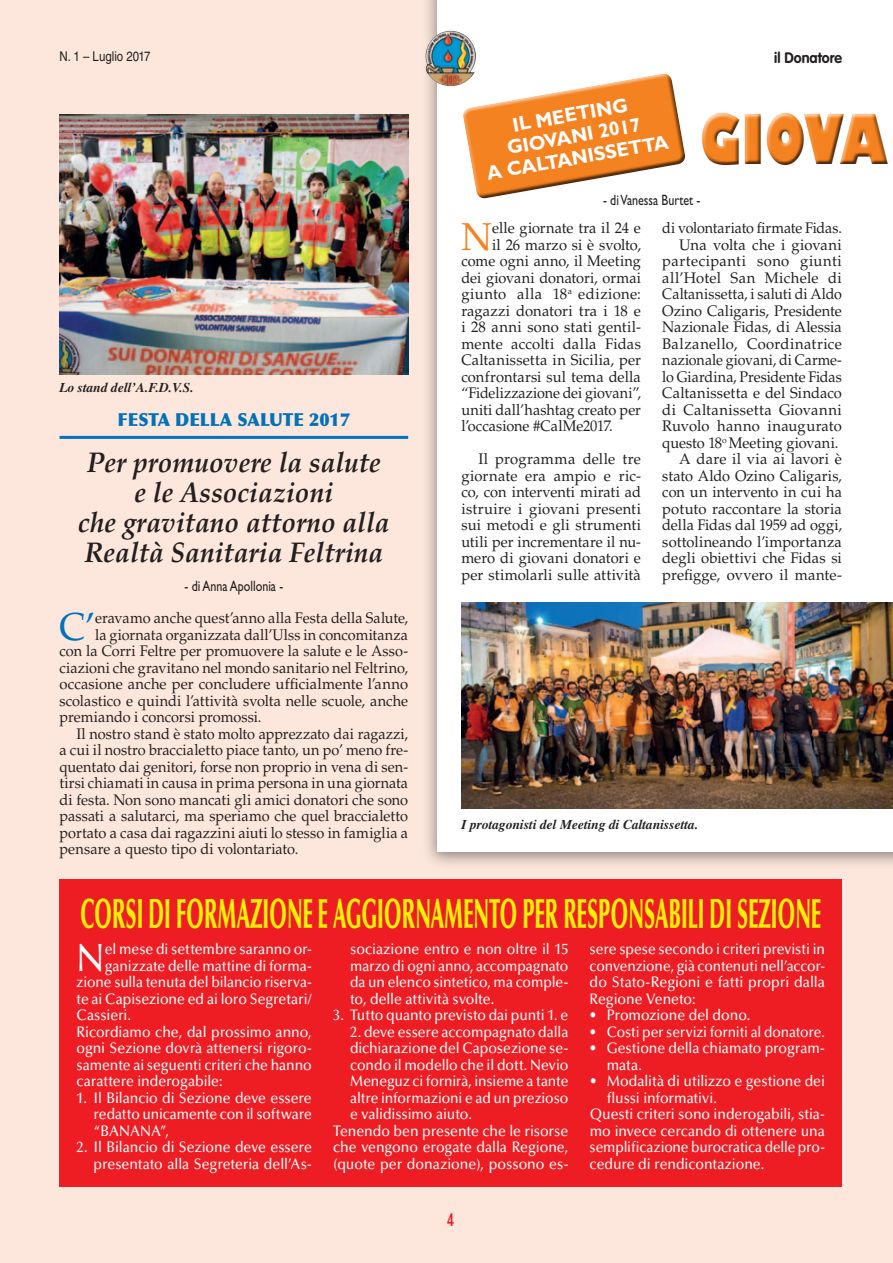
<style>
.page{position:relative;width:893px;height:1263px;background:#fde7dc}
.page>*{position:absolute;margin:0;border:0;box-sizing:border-box;transform-origin:0 0}
.t1{font:800 67.2px "Gill Sans";letter-spacing:-.025em;color:#f58220;scale:.73 1}
.t2{font:900 41.85px "Optima LT Std";color:#fff101;scale:.48 1}
.t3{font:500 39.3px "Optima LT Std";color:#fff;scale:.92 1}
.t4{font:38.85px "Palatino LT Std";color:#0072bc;scale:.95 1}
.t5{font:38.85px "Palatino LT Std";color:#f58220;scale:.95 1}
.t6{font:italic 700 28.5px/30px "Palatino LT Std";color:#231f20;text-align:center;scale:.93 1}
.t7{font:700 19.95px/21.6px "Gill Sans Std";color:#fff;text-align:center;scale:.96 1}
.t8{font:900 18px "Optima LT Std";color:#0072bc;scale:.96 1}
.t9{font:700 condensed 18px "DIN Neuzeit Grotesk Std";color:#ee1d23;scale:.96 1}
.t10{font:500 15.3px/16.5px "Optima LT Std";letter-spacing:-.005em;color:#fff;text-align:justify;scale:.92 1}
.t11{font:15.3px "Palatino LT Std";letter-spacing:.005em;color:#231f20;scale:.95 1}
.t12{font:15.3px/16.5px "Palatino LT Std";letter-spacing:.005em;color:#231f20;text-align:right;scale:.94 1}
.t13{font:500 15.3px/16.5px "Optima LT Std";letter-spacing:-.005em;color:#fff;text-align:justify;scale:.91 1}
.t14{font:15.3px/16.5px "Palatino LT Std";letter-spacing:.005em;color:#231f20;text-align:justify}
.t15{font:500 15.3px "Optima LT Std";letter-spacing:-.005em;color:#fff;scale:.9 1}
.t16{font:15.3px "Palatino LT Std";letter-spacing:.005em;color:#231f20;scale:.96 1}
.t17{font:15.3px "Palatino LT Std";letter-spacing:.03em;color:#231f20}
.t18{font:15px "Gill Sans Std";color:#231f20;scale:.8 1}
.t19{font:700 15px "VAG Rounded Std";color:#231f20;scale:.95 1}
.t20{font:italic 700 13.5px "Times LT Std";color:#231f20}
.t21{font:13.5px "Helvetica LT Std";color:#231f20;scale:.85 1}
</style>
<div class="page">
<div style="left:60px;top:879px;width:782px;height:307px;background:#ee1d23"></div>
<div style="left:421px;top:0;width:472px;height:869px;background:#231f20;opacity:.5"></div>
<div style="left:438px;top:0;width:455px;height:851px;background:#fff"></div>
<img style="left:461px;top:603px;width:432px;height:206px">
<img style="left:60px;top:115px;width:348px;height:259px">
<hr style="left:60px;top:436px;width:348px;height:3px;background:#0072bc">
<div style="left:702px;top:111px;width:191px;height:58px;background:#231f20;opacity:.75"></div>
<svg style="left:463px;top:73px;width:222px;height:126px"></svg>
<img style="left:425px;top:31px;width:51px;height:55px">
<p class="t21" style="left:60px;top:48px;width:109px">N. 1 – Luglio 2017</p>
<p class="t19" style="left:774px;top:48px;width:73px">il Donatore</p>
<h3 class="t7" style="left:477px;top:120px;width:194px;rotate:-10deg">IL MEETING<br>GIOVANI 2017<br>a CALTANISSETTA</h3>
<h1 class="t1" style="left:699px;top:97px;width:260px">GIOVA</h1>
<p class="t20" style="left:60px;top:379px;width:136px">Lo stand dell’A.F.D.V.S.</p>
<p class="t8" style="left:118px;top:408px;width:244px">FESTA DELLA SALUTE 2017</p>
<h3 class="t6" style="left:78px;top:448px;width:336px">Per promuovere la salute e le Associazioni<br>che gravitano attorno alla<br>Realtà Sanitaria Feltrina</h3>
<p class="t18" style="left:184px;top:577px;width:125px">- di Anna Apollonia -</p>
<h3 class="t4" style="left:60px;top:604px;width:39px">C’</h3>
<p class="t11" style="left:95px;top:609px;width:331px">eravamo anche quest’anno alla Festa della Salute,</p>
<p class="t12" style="left:95px;top:627px;width:334px">la giornata organizzata dall’Ulss in concomitanza</p>
<p class="t11" style="left:60px;top:642px;width:369px">con la Corri Feltre per promuovere la salute e le Asso-</p>
<p class="t11" style="left:60px;top:659px;width:368px">ciazioni che gravitano nel mondo sanitario nel Feltrino,</p>
<p class="t14" style="left:60px;top:676px;width:350px">occasione anche per concludere ufficialmente l’anno</p>
<p class="t11" style="left:60px;top:692px;width:368px">scolastico e quindi l’attività svolta nelle scuole, anche</p>
<p class="t11" style="left:60px;top:708px;width:214px">premiando i concorsi promossi.</p>
<p class="t11" style="left:77px;top:725px;width:351px">Il nostro stand è stato molto apprezzato dai ragazzi,</p>
<p class="t11" style="left:60px;top:741px;width:369px">a cui il nostro braccialetto piace tanto, un po’ meno fre-</p>
<p class="t11" style="left:60px;top:758px;width:369px">quentato dai genitori, forse non proprio in vena di sen-</p>
<p class="t12" style="left:60px;top:775px;width:372px">tirsi chiamati in causa in prima persona in una giornata</p>
<p class="t11" style="left:60px;top:791px;width:369px">di festa. Non sono mancati gli amici donatori che sono</p>
<p class="t11" style="left:60px;top:807px;width:368px">passati a salutarci, ma speriamo che quel braccialetto</p>
<p class="t11" style="left:60px;top:824px;width:368px">portato a casa dai ragazzini aiuti lo stesso in famiglia a</p>
<p class="t11" style="left:60px;top:840px;width:253px">pensare a questo tipo di volontariato.</p>
<p class="t18" style="left:603px;top:192px;width:123px">- di Vanessa Burtet -</p>
<h3 class="t5" style="left:461px;top:214px;width:34px">N</h3>
<p class="t11" style="left:492px;top:219px;width:158px">elle giornate tra il 24 e</p>
<p class="t16" style="left:492px;top:236px;width:157px">il 26 marzo si è svolto,</p>
<p class="t11" style="left:461px;top:252px;width:191px">come ogni anno, il Meeting</p>
<p class="t11" style="left:461px;top:269px;width:191px">dei giovani donatori, ormai</p>
<p class="t17" style="left:461px;top:285px;width:181px">giunto alla 18<sup>a</sup> edizione:</p>
<p class="t14" style="left:461px;top:303px;width:181px">ragazzi donatori tra i 18 e</p>
<p class="t14" style="left:461px;top:319px;width:181px">i 28 anni sono stati gentil-</p>
<p class="t14" style="left:461px;top:336px;width:181px">mente accolti dalla Fidas</p>
<p class="t14" style="left:461px;top:352px;width:181px">Caltanissetta in Sicilia, per</p>
<p class="t16" style="left:461px;top:368px;width:189px">confrontarsi sul tema della</p>
<p class="t12" style="left:461px;top:385px;width:193px">“Fidelizzazione dei giovani”,</p>
<p class="t11" style="left:461px;top:401px;width:191px">uniti dall’hashtag creato per</p>
<p class="t11" style="left:461px;top:417px;width:161px">l’occasione #CalMe2017.</p>
<p class="t14" style="left:461px;top:451px;width:181px;text-indent:17px">Il programma delle tre giornate era ampio e ric&shy;co, con interventi mirati ad istruire i giovani presenti sui metodi e gli strumenti utili per incrementare il nu&shy;mero di giovani donatori e per stimolarli sulle attività</p>
<p class="t12" style="left:662px;top:220px;width:193px">di volontariato firmate Fidas.<br>Una volta che i giovani partecipanti sono giunti all’Hotel San Michele di<br>Caltanissetta, i saluti di Aldo<br>Ozino Caligaris, Presidente<br>Nazionale Fidas, di Alessia<br>Balzanello, Coordinatrice nazionale giovani, di Carme&shy;lo Giardina, Presidente Fidas<br>Caltanissetta e del Sindaco di Caltanissetta Giovanni<br>Ruvolo hanno inaugurato questo 18<sup>o</sup> Meeting giovani.<br>A dare il via ai lavori è stato Aldo Ozino Caligaris, con un intervento in cui ha potuto raccontare la storia della Fidas dal 1959 ad oggi, sottolineando l’importanza degli obiettivi che Fidas si prefigge, ovvero il mante-</p>
<p class="t20" style="left:461px;top:816px;width:239px">I protagonisti del Meeting di Caltanissetta.</p>
<h2 class="t2" style="left:80px;top:889px;width:1541px">CORSI DI FORMAZIONE E AGGIORNAMENTO PER RESPONSABILI DI SEZIONE</h2>
<h3 class="t3" style="left:77px;top:935px;width:32px">N</h3>
<p class="t10" style="left:105px;top:941px;width:227px">el mese di settembre saranno or-</p>
<p class="t13" style="left:105px;top:958px;width:229px">ganizzate delle mattine di forma-</p>
<p class="t13" style="left:77px;top:974px;width:260px">zione sulla tenuta del bilancio riserva-</p>
<p class="t10" style="left:77px;top:991px;width:257px">te ai Capisezione ed ai loro Segretari/</p>
<p class="t10" style="left:77px;top:1007px;width:61px">Cassieri.</p>
<p class="t10" style="left:77px;top:1024px;width:257px">Ricordiamo che, dal prossimo anno,</p>
<p class="t10" style="left:77px;top:1040px;width:257px">ogni Sezione dovrà attenersi rigoro-</p>
<p class="t13" style="left:77px;top:1057px;width:260px">samente ai seguenti criteri che hanno</p>
<p class="t10" style="left:77px;top:1073px;width:160px">carattere inderogabile:</p>
<p class="t10" style="left:94px;top:1090px;width:239px;text-indent:-17px">1. Il Bilancio di Sezione deve essere redatto unicamente con il software “BANANA”,</p>
<p class="t10" style="left:77px;top:1139px;width:257px;text-align:right">2. Il Bilancio di Sezione deve essere presentato alla Segreteria dell’As-</p>
<p class="t10" style="left:350px;top:941px;width:239px">sociazione entro e non oltre il 15 marzo di ogni anno, accompagnato da un elenco sintetico, ma comple&shy;to, delle attività svolte.</p>
<p class="t13" style="left:333px;top:1007px;width:260px">3. Tutto quanto previsto dai punti 1. e</p>
<p class="t10" style="left:350px;top:1024px;width:239px">2. deve essere accompagnato dalla</p>
<p class="t13" style="left:350px;top:1040px;width:241px">dichiarazione del Caposezione se-</p>
<p class="t10" style="left:350px;top:1057px;width:239px">condo il modello che il dott. Nevio</p>
<p class="t13" style="left:350px;top:1073px;width:241px">Meneguz ci fornirà, insieme a tante</p>
<p class="t13" style="left:350px;top:1090px;width:241px">altre informazioni e ad un prezioso</p>
<p class="t10" style="left:350px;top:1106px;width:134px">e validissimo aiuto.</p>
<p class="t10" style="left:333px;top:1123px;width:257px">Tenendo ben presente che le risorse</p>
<p class="t10" style="left:333px;top:1139px;width:257px">che vengono erogate dalla Regione,</p>
<p class="t10" style="left:333px;top:1156px;width:257px">(quote per donazione), possono es-</p>
<p class="t9" style="left:447px;top:1209px;width:9px">4</p>
<p class="t13" style="left:590px;top:941px;width:260px">sere spese secondo i criteri previsti in convenzione, già contenuti nell’accor&shy;do Stato-Regioni e fatti propri dalla Regione Veneto:</p>
<p class="t10" style="left:590px;top:1007px;width:176px">• Promozione del dono.</p>
<p class="t15" style="left:590px;top:1023px;width:263px">• Costi per servizi forniti al donatore.</p>
<p class="t10" style="left:607px;top:1040px;width:239px;text-indent:-17px">• Gestione della chiamato program&shy;mata.</p>
<p class="t10" style="left:590px;top:1073px;width:257px">• Modalità di utilizzo e gestione dei</p>
<p class="t10" style="left:607px;top:1090px;width:121px">flussi informativi.</p>
<p class="t10" style="left:590px;top:1106px;width:257px">Questi criteri sono inderogabili, stia-</p>
<p class="t10" style="left:590px;top:1123px;width:257px">mo invece cercando di ottenere una</p>
<p class="t15" style="left:590px;top:1138px;width:263px">semplificazione burocratica delle pro-</p>
<p class="t10" style="left:590px;top:1156px;width:191px">cedure di rendicontazione.</p>
</div>
